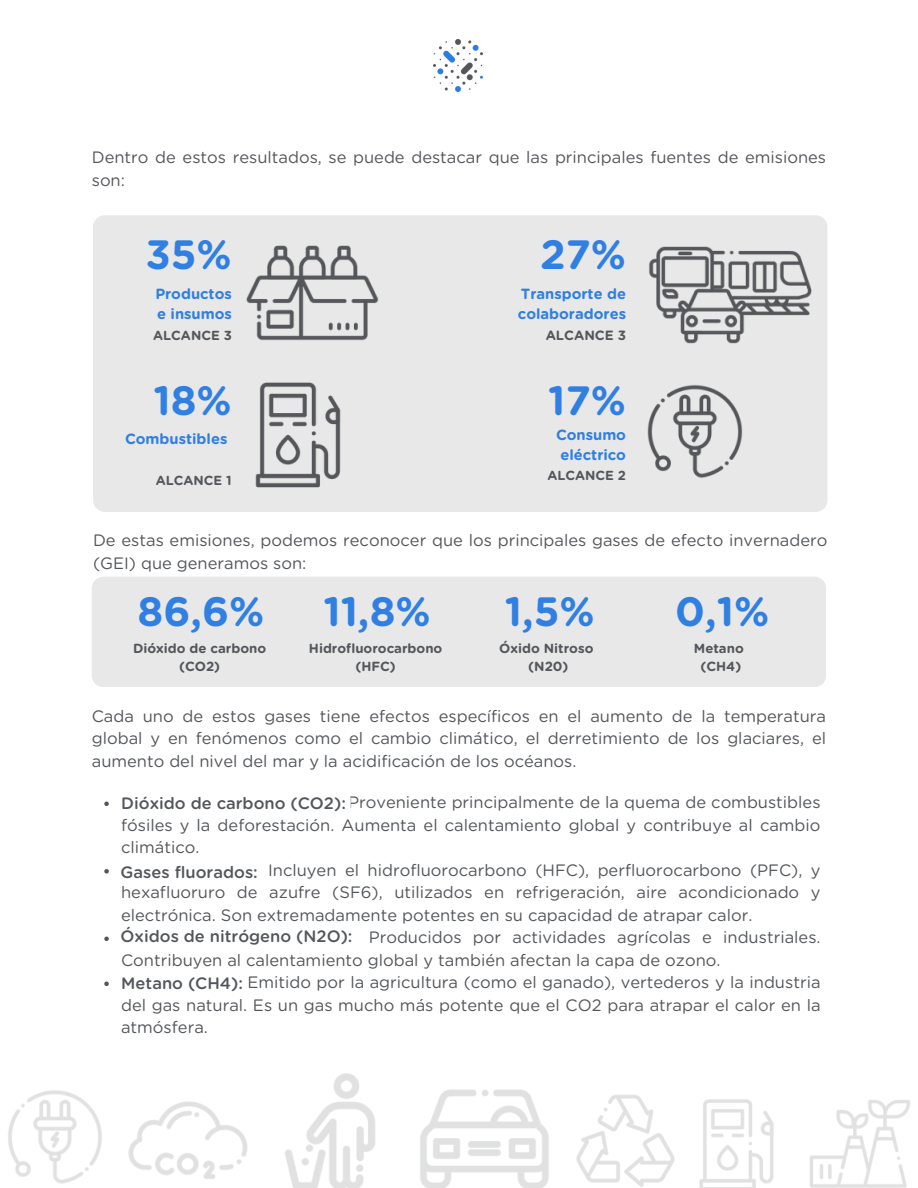
<style>
.page{position:relative;width:918px;height:1188px;background:#fff}
.page>*{position:absolute;margin:0;border:0;box-sizing:border-box;transform-origin:0 0}
.t1{font:700 40.95px "Gotham Rounded";color:#307fe2}
.t2{font:16.5px/22.5px "Gotham Rounded";color:#53565a;text-align:justify}
.t3{font:500 16.5px "Gotham Rounded";color:#53565a}
.t4{font:700 14.7px/20.2px "Gotham Rounded";color:#307fe2}
.t5{font:700 13.35px "Gotham Rounded";color:#53565a}
.t6{font:700 13.2px/17.7px "Gotham Rounded";color:#53565a;text-align:center}
.t7{font:700 13.05px "Gotham Rounded";color:#53565a}
.s1{font-weight:500}
</style>
<div class="page">
<img style="left:8px;top:1090px;width:94px;height:94px">
<img style="left:128px;top:1101px;width:120px;height:78px">
<img style="left:285px;top:1073px;width:90px;height:115px">
<img style="left:420px;top:1089px;width:129px;height:99px">
<img style="left:576px;top:1094px;width:99px;height:93px">
<img style="left:699px;top:1099px;width:75px;height:89px">
<img style="left:810px;top:1100px;width:100px;height:88px">
<img style="left:434px;top:39px;width:49px;height:52px">
<div style="left:92px;top:577px;width:734px;height:110px;background:#e8e8e8;border-radius:12px"></div>
<div style="left:93px;top:215px;width:734px;height:297px;background:#e8e8e8;border-radius:12px"></div>
<img style="left:256px;top:382px;width:85px;height:106px">
<img style="left:648px;top:385px;width:94px;height:93px">
<img style="left:246px;top:245px;width:133px;height:96px">
<img style="left:649px;top:247px;width:163px;height:96px">
<svg style="left:104px;top:802px;width:5px;height:4px"></svg>
<svg style="left:104px;top:869px;width:5px;height:5px"></svg>
<svg style="left:104px;top:937px;width:5px;height:4px"></svg>
<svg style="left:104px;top:982px;width:5px;height:4px"></svg>
<h5 class="t2" style="left:92px;top:147px;width:736px">Dentro de estos resultados, se puede destacar que las principales fuentes de emisiones son:</h5>
<h1 class="t1" style="left:145px;top:236px;width:88px">35%</h1>
<h4 class="t4" style="left:155px;top:284px;width:78px">Productos e insumos</h4>
<h3 class="t7" style="left:153px;top:329px;width:80px">ALCANCE 3</h3>
<p class="t1" style="left:154px;top:382px;width:80px">18%</p>
<p class="t4" style="left:125px;top:430px;width:104px">Combustibles</p>
<h2 class="t7" style="left:156px;top:474px;width:78px">ALCANCE 1</h2>
<p class="t1" style="left:540px;top:236px;width:88px">27%</p>
<p class="t4" style="left:518px;top:284px;width:110px">Transporte de colaboradores</p>
<h1 class="t5" style="left:546px;top:329px;width:82px">ALCANCE 3</h1>
<p class="t1" style="left:548px;top:382px;width:79px">17%</p>
<h1 class="t4" style="left:556px;top:425px;width:72px">Consumo eléctrico</h1>
<h4 class="t7" style="left:547px;top:470px;width:80px">ALCANCE 2</h4>
<p class="t2" style="left:93px;top:530px;width:736px">De estas emisiones, podemos reconocer que los principales gases de efecto invernadero (GEI) que generamos son:</p>
<p class="t1" style="left:675px;top:593px;width:96px">0,1%</p>
<h1 class="t6" style="left:694px;top:640px;width:51px">Metano</h1>
<p class="t6" style="left:701px;top:658px;width:42px">(CH4)</p>
<h1 class="t2" style="left:92px;top:705px;width:736px">Cada uno de estos gases tiene efectos específicos en el aumento de la temperatura global y en fenómenos como el cambio climático, el derretimiento de los glaciares, el aumento del nivel del mar y la acidificación de los océanos.</h1>
<p class="t1" style="left:138px;top:593px;width:128px">86,6%</p>
<h1 class="t6" style="left:133px;top:640px;width:135px">Dióxido de carbono</h1>
<h4 class="t6" style="left:179px;top:658px;width:43px">(CO2)</h4>
<h5 class="t1" style="left:323px;top:593px;width:109px">11,8%</h5>
<p class="t6" style="left:309px;top:640px;width:135px">Hidrofluorocarbono (HFC)</p>
<h2 class="t1" style="left:505px;top:593px;width:91px">1,5%</h2>
<h1 class="t6" style="left:499px;top:640px;width:96px">Óxido Nitroso</h1>
<p class="t6" style="left:528px;top:658px;width:42px">(N20)</p>
<p class="t2" style="left:121px;top:792px;width:701px;text-indent:141px">no (CO2): Proveniente principalmente de la quema de combustibles fósiles y la deforestación. Aumenta el calentamiento global y contribuye al cambio climático.</p>
<p class="t2" style="left:121px;top:860px;width:701px;text-indent:57px">fluorados: Incluyen el hidrofluorocarbono (HFC), perfluorocarbono (PFC), y hexafluoruro de azufre (SF6), utilizados en refrigeración, aire acondicionado y electrónica. Son extremadamente potentes en su capacidad de atrapar calor.</p>
<p class="t2" style="left:121px;top:927px;width:701px;text-indent:69px">de nitrógeno(N2O): Producidos por actividades agrícolas e industriales.<br>Contribuyen al calentamiento global y también afectan la capa de ozono.</p>
<p class="t2" style="left:121px;top:972px;width:701px"><span class="s1">Metano (CH4):</span> Emitido por la agricultura (como el ganado), vertederos y la industria del gas natural. Es un gas mucho más potente que el CO2 para atrapar el calor en la atmósfera.</p>
<h2 class="t3" style="left:121px;top:796px;width:226px">Dióxido de carbono (CO2):</h2>
<h2 class="t3" style="left:121px;top:864px;width:139px">Gases fluorados:</h2>
<h2 class="t3" style="left:121px;top:929px;width:233px">Óxidos de nitrógeno (N2O):</h2>
</div>
